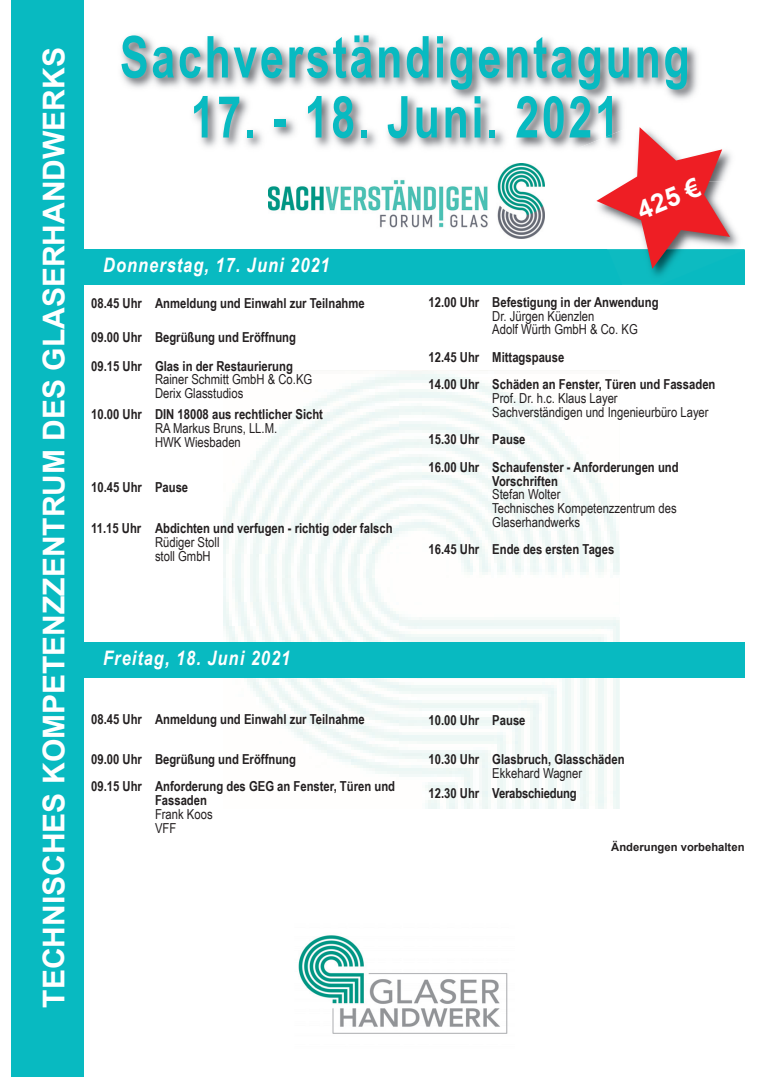
<style>
.page{position:relative;width:780px;height:1088px;background:#fff}
.page>*{position:absolute;margin:0;border:0;box-sizing:border-box;transform-origin:0 0}
.t1{font:700 57.75px "Arial Narrow";letter-spacing:.05em;color:#08bac1;scale:.91 1}
.t2{font:700 30px "Arial";color:#fff}
.t3{font:700 26.25px "Arial";color:#fff}
.t4{font:italic 700 20px "Arial Narrow";letter-spacing:.05em;color:#fff}
.t5{font:700 13.75px/27.5px "Arial Narrow";color:#231f20}
.t6{font:13.75px/13.8px "Arial Narrow";color:#231f20}
.t7{font:700 11.25px "Arial";color:#231f20}
</style>
<div class="page">
<div style="left:84px;top:249px;width:660px;height:36px;background:#08bac1"></div>
<img style="left:121px;top:35px;width:577px;height:113px">
<img style="left:730px;top:224px;width:15px;height:26px">
<img style="left:622px;top:249px;width:122px;height:36px">
<img style="left:568px;top:93px;width:163px;height:70px">
<svg style="left:596px;top:127px;width:134px;height:142px"></svg>
<div style="left:84px;top:642px;width:660px;height:36px;background:#08bac1"></div>
<div style="left:11px;top:0;width:73px;height:1077px;background:#08bac1"></div>
<img style="left:269px;top:163px;width:275px;height:76px">
<img style="left:298px;top:935px;width:210px;height:99px">
<h2 class="t2" style="left:37px;top:1007px;width:962px;rotate:-90deg">TECHNISCHES KOMPETENZZENTRUM DES GLASERHANDWERKS</h2>
<h2 class="t2" style="left:31px;top:1024px;width:962px;rotate:-90deg">TECHNISCHES KOMPETENZZENTRUM DES GLASERHANDWERKS</h2>
<h1 class="t1" style="left:120px;top:23px;width:627px">Sachverständigentagung</h1>
<h1 class="t1" style="left:191px;top:83px;width:472px">17. - 18. Juni. 2021</h1>
<h3 class="t3" style="left:633px;top:197px;width:67px;rotate:-22deg">425 €</h3>
<h3 class="t4" style="left:103px;top:253px;width:228px">Donnerstag, 17. Juni 2021</h3>
<p class="t5" style="left:91px;top:289px;width:275px">08.45 Uhr Anmeldung und Einwahl zur Teilnahme</p>
<p class="t5" style="left:91px;top:323px;width:206px;line-height:28.4px">09.00 Uhr Begrüßung und Eröffnung<br>09.15 Uhr Glas in der Restaurierung</p>
<p class="t6" style="left:155px;top:372px;width:159px">Rainer Schmitt GmbH &amp; Co.KG<br>Derix Glasstudios</p>
<p class="t5" style="left:91px;top:400px;width:233px">10.00 Uhr DIN 18008 aus rechtlicher Sicht</p>
<p class="t6" style="left:155px;top:421px;width:124px">RA Markus Bruns, LL.M.<br>HWK Wiesbaden</p>
<p class="t5" style="left:91px;top:473px;width:99px">10.45 Uhr Pause</p>
<p class="t5" style="left:91px;top:514px;width:303px">11.15 Uhr Abdichten und verfugen - richtig oder falsch</p>
<p class="t6" style="left:155px;top:535px;width:66px">Rüdiger Stoll stoll GmbH</p>
<p class="t5" style="left:428px;top:288px;width:232px">12.00 Uhr Befestigung in der Anwendung</p>
<p class="t6" style="left:492px;top:309px;width:147px">Dr. Jürgen Küenzlen<br>Adolf Würth GmbH &amp; Co. KG</p>
<p class="t5" style="left:428px;top:343px;width:288px">12.45 Uhr Mittagspause<br>14.00 Uhr Schäden an Fenster, Türen und Fassaden</p>
<p class="t6" style="left:492px;top:391px;width:218px">Prof. Dr. h.c. Klaus Layer<br>Sachverständigen und Ingenieurbüro Layer</p>
<p class="t5" style="left:428px;top:426px;width:252px">15.30 Uhr Pause<br>16.00 Uhr Schaufenster - Anforderungen und</p>
<p class="t5" style="left:492px;top:467px;width:67px">Vorschriften</p>
<p class="t6" style="left:492px;top:487px;width:186px">Stefan Wolter<br>Technisches Kompetenzzentrum des<br>Glaserhandwerks</p>
<p class="t5" style="left:428px;top:536px;width:187px">16.45 Uhr Ende des ersten Tages</p>
<h3 class="t4" style="left:103px;top:647px;width:188px">Freitag, 18. Juni 2021</h3>
<p class="t5" style="left:91px;top:705px;width:275px">08.45 Uhr Anmeldung und Einwahl zur Teilnahme</p>
<p class="t5" style="left:91px;top:745px;width:305px">09.00 Uhr Begrüßung und Eröffnung<br>09.15 Uhr Anforderung des GEG an Fenster, Türen und</p>
<p class="t5" style="left:155px;top:786px;width:54px">Fassaden</p>
<p class="t6" style="left:155px;top:807px;width:59px">Frank Koos<br>VFF</p>
<p class="t5" style="left:428px;top:706px;width:99px">10.00 Uhr Pause</p>
<p class="t5" style="left:428px;top:745px;width:198px">10.30 Uhr Glasbruch, Glasschäden</p>
<p class="t6" style="left:492px;top:766px;width:91px">Ekkehard Wagner</p>
<p class="t5" style="left:428px;top:780px;width:150px">12.30 Uhr Verabschiedung</p>
<p class="t7" style="left:611px;top:841px;width:135px">Änderungen vorbehalten</p>
</div>
